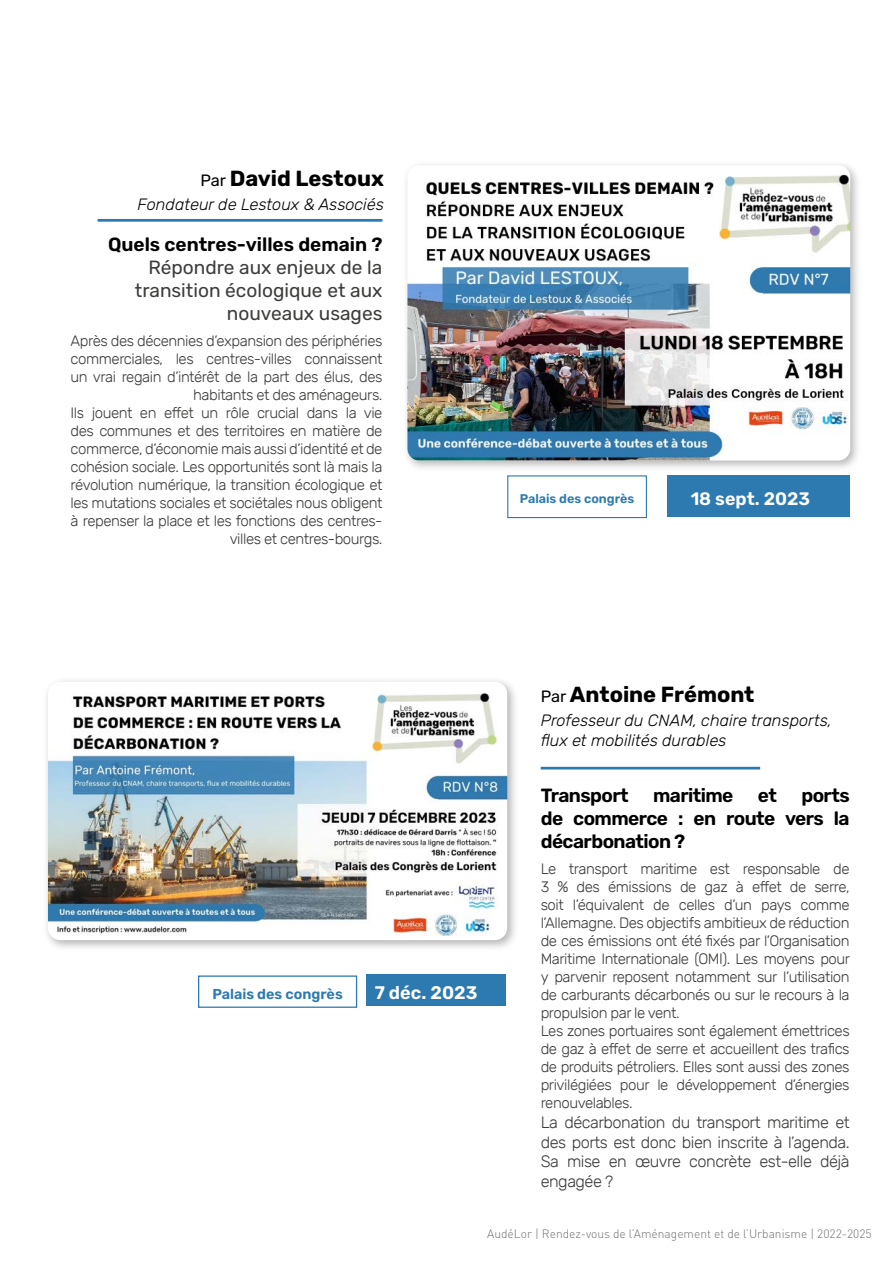
<style>
.page{position:relative;width:893px;height:1263px;background:#fff}
.page>*{position:absolute;margin:0;border:0;box-sizing:border-box;transform-origin:0 0}
.t1{font:700 21.9px "Rubik";color:#000}
.t2{font:600 19.05px/23px "Rubik";letter-spacing:-.03em;color:#000;text-align:justify}
.t3{font:19.05px/23px "Rubik";color:#3c3c3b;text-align:right}
.t4{font:600 19.05px "Rubik";color:#000}
.t5{font:600 18.15px "Rubik";color:#fff}
.t6{font:600 18px "Rubik";color:#fff}
.t7{font:300 16.35px/19.6px "Rubik";letter-spacing:-.03em;color:#3c3c3b;text-align:justify}
.t8{font:italic 300 16.35px/19.6px "Rubik";color:#000}
.t9{font:300 15px/18px "Rubik";letter-spacing:-.03em;color:#3c3c3b}
.t10{font:600 14.4px "Rubik";color:#2d7ab0}
.t11{font:600 12.6px "Rubik";color:#2d7ab0}
.t12{font:300 12px "DIN Pro";color:#706f6f}
.s1{font-weight:400;font-size:16.35px}
</style>
<div class="page">
<div style="left:402px;top:160px;width:460px;height:312px;background:#000;opacity:.3"></div>
<img style="left:407px;top:165px;width:443px;height:295px">
<hr style="left:541px;top:767px;width:219px;height:2px;background:#2b7bb2">
<hr style="left:98px;top:219px;width:284px;height:3px;background:#2b7bb2">
<div style="left:367px;top:974px;width:139px;height:32px;background:#2d7ab0"></div>
<div style="left:667px;top:475px;width:183px;height:42px;background:#2d7ab0"></div>
<div style="left:198px;top:975px;width:159px;height:33px;border:1px solid #2d7ab0"></div>
<div style="left:507px;top:475px;width:140px;height:43px;border:1px solid #2d7ab0"></div>
<div style="left:42px;top:676px;width:477px;height:276px;background:#000;opacity:.3"></div>
<img style="left:48px;top:682px;width:459px;height:258px">
<h1 class="t1" style="left:201px;top:165px;width:185px"><span class="s1">Par</span> David Lestoux</h1>
<p class="t8" style="left:138px;top:195px;width:248px">Fondateur de Lestoux &amp; Associés</p>
<p class="t4" style="left:108px;top:233px;width:276px">Quels centres-villes demain ?</p>
<p class="t3" style="left:135px;top:256px;width:249px">Répondre aux enjeux de la transition écologique et aux nouveaux usages</p>
<p class="t9" style="left:71px;top:332px;width:313px;text-align:right">Après des décennies d’expansion des périphéries commerciales, les centres-villes connaissent un vrai regain d’intérêt de la part des élus, des habitants et des aménageurs.<br>Ils jouent en effet un rôle crucial dans la vie des communes et des territoires en matière de commerce, d’économie mais aussi d’identité et de cohésion sociale. Les opportunités sont là mais la révolution numérique, la transition écologique et les mutations sociales et sociétales nous obligent à repenser la place et les fonctions des centres&shy;villes et centres-bourgs.</p>
<p class="t11" style="left:520px;top:491px;width:116px">Palais des congrès</p>
<p class="t6" style="left:691px;top:488px;width:121px">18 sept. 2023</p>
<p class="t10" style="left:212px;top:986px;width:132px">Palais des congrès</p>
<h1 class="t1" style="left:541px;top:682px;width:215px"><span class="s1">Par</span> Antoine Frémont</h1>
<p class="t8" style="left:541px;top:711px;width:292px">Professeur du CNAM, chaire transports, flux et mobilités durables</p>
<p class="t5" style="left:375px;top:982px;width:104px">7 déc. 2023</p>
<p class="t2" style="left:541px;top:784px;width:89px">Transport</p>
<p class="t2" style="left:653px;top:784px;width:82px">maritime</p>
<p class="t2" style="left:758px;top:784px;width:21px">et</p>
<p class="t2" style="left:541px;top:784px;width:310px;text-indent:261px">ports de commerce : en route vers la décarbonation ?</p>
<p class="t9" style="left:541px;top:860px;width:311px">Le transport maritime est responsable de 3 % des émissions de gaz à effet de serre, soit l’équivalent de celles d’un pays comme l’Allemagne. Des objectifs ambitieux de réduction de ces émissions ont été fixés par l’Organisation Maritime Internationale (OMI). Les moyens pour y parvenir reposent notamment sur l’utilisation de carburants décarbonés ou sur le recours à la propulsion par le vent.<br>Les zones portuaires sont également émettrices de gaz à effet de serre et accueillent des trafics de produits pétroliers. Elles sont aussi des zones privilégiées pour le développement d’énergies renouvelables.</p>
<p class="t7" style="left:541px;top:1113px;width:310px">La décarbonation du transport maritime et des ports est donc bien inscrite à l’agenda.<br>Sa mise en œuvre concrète est-elle déjà engagée ?</p>
<p class="t12" style="left:487px;top:1225px;width:386px">AudéLor | Rendez-vous de l’Aménagement et de l’Urbanisme | 2022-2025</p>
</div>
